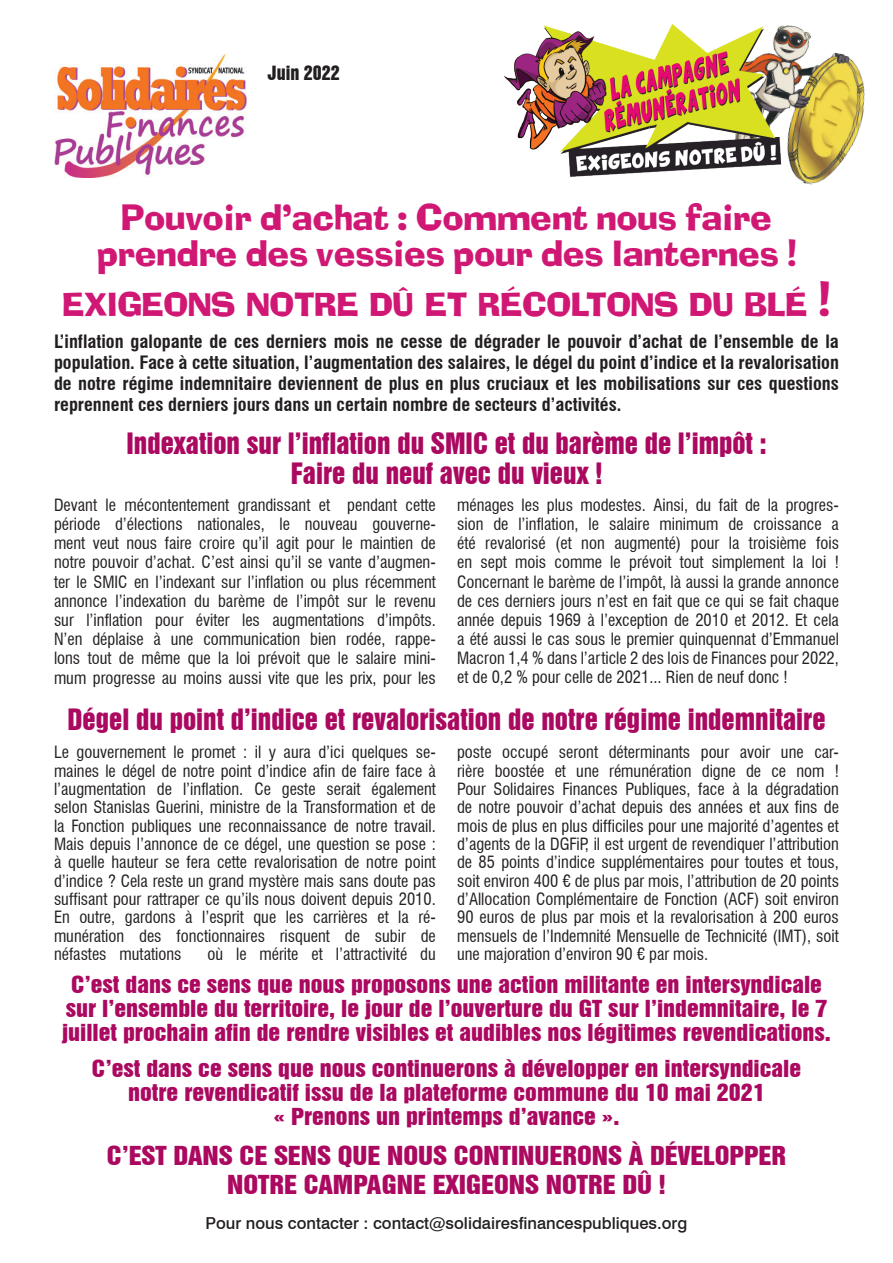
<style>
.page{position:relative;width:893px;height:1263px;background:#fff}
.page>*{position:absolute;margin:0;border:0;box-sizing:border-box;transform-origin:0 0}
.t1{font:34.5px/36px "Ad Lib";color:#d01774;text-align:center}
.t2{font:31.5px "Ad Lib";color:#d01774}
.t3{font:27px/30px "Swiss 921 BT Regular A";color:#ab0860;text-align:center}
.t4{font:24px/28.5px "Swiss 921 BT Regular A";color:#ab0860;text-align:center;scale:1.12 1}
.t5{font:21.45px/24.2px "Swiss 921 BT Regular A";color:#ab0860;text-align:center;scale:1.12 1}
.t6{font:700 condensed 18px/21px "Swiss 721 BT";color:#231f20;text-align:justify}
.t7{font:18px "Swiss 921 BT Regular A";color:#231f20}
.t8{font:condensed 16.5px/18.3px "Swiss 721 BT";color:#231f20;text-align:justify}
.t9{font:500 16.5px "Swiss 721 BT";color:#231f20}
.s1{font-size:45px}
</style>
<div class="page">
<img style="left:802px;top:30px;width:63px;height:155px">
<img style="left:54px;top:54px;width:193px;height:123px">
<img style="left:504px;top:24px;width:298px;height:157px">
<p class="t7" style="left:268px;top:61px;width:74px">Juin 2022</p>
<h1 class="t1" style="left:96px;top:200px;width:702px">Pouvoir d’achat : Comment nous faire prendre des vessies pour des lanternes !</h1>
<h2 class="t2" style="left:62px;top:286px;width:770px">EXIGEONS NOTRE DÛ ET RÉCOLTONS DU BLÉ <span class="s1">!</span></h2>
<p class="t6" style="left:54px;top:330px;width:786px">L’inflation galopante de ces derniers mois ne cesse de dégrader le pouvoir d’achat de l’ensemble de la population. Face à cette situation, l’augmentation des salaires, le dégel du point d’indice et la revalorisation de notre régime indemnitaire deviennent de plus en plus cruciaux et les mobilisations sur ces questions reprennent ces derniers jours dans un certain nombre de secteurs d’activités.</p>
<h3 class="t3" style="left:127px;top:428px;width:641px">Indexation sur l’inflation du SMIC et du barème de l’impôt :<br>Faire du neuf avec du vieux !</h3>
<p class="t8" style="left:54px;top:495px;width:383px;line-height:19.2px">Devant le mécontentement grandissant et pendant cette période d’élections nationales, le nouveau gouverne&shy;ment veut nous faire croire qu’il agit pour le maintien de notre pouvoir d’achat. C’est ainsi qu’il se vante d’augmen&shy;ter le SMIC en l’indexant sur l’inflation ou plus récemment annonce l’indexation du barème de l’impôt sur le revenu sur l’inflation pour éviter les augmentations d’impôts.<br>N’en déplaise à une communication bien rodée, rappe&shy;lons tout de même que la loi prévoit que le salaire mini&shy;mum progresse au moins aussi vite que les prix, pour les</p>
<p class="t8" style="left:457px;top:495px;width:383px;line-height:19.2px">ménages les plus modestes. Ainsi, du fait de la progres&shy;sion de l’inflation, le salaire minimum de croissance a été revalorisé (et non augmenté) pour la troisième fois en sept mois comme le prévoit tout simplement la loi !<br>Concernant le barème de l’impôt, là aussi la grande annonce de ces derniers jours n’est en fait que ce qui se fait chaque année depuis 1969 à l’exception de 2010 et 2012. Et cela a été aussi le cas sous le premier quinquennat d’Emmanuel Macron 1,4 % dans l’article 2 des lois de Finances pour 2022, et de 0,2 % pour celle de 2021... Rien de neuf donc !</p>
<h3 class="t3" style="left:68px;top:704px;width:759px">Dégel du point d’indice et revalorisation de notre régime indemnitaire</h3>
<p class="t8" style="left:54px;top:743px;width:383px">Le gouvernement le promet : il y aura d’ici quelques se&shy;maines le dégel de notre point d’indice afin de faire face à l’augmentation de l’inflation. Ce geste serait également selon Stanislas Guerini, ministre de la Transformation et de la Fonction publiques une reconnaissance de notre travail.<br>Mais depuis l’annonce de ce dégel, une question se pose : à quelle hauteur se fera cette revalorisation de notre point d’indice ? Cela reste un grand mystère mais sans doute pas suffisant pour rattraper ce qu’ils nous doivent depuis 2010.<br>En outre, gardons à l’esprit que les carrières et la ré&shy;munération des fonctionnaires risquent de subir de néfastes mutations</p>
<p class="t8" style="left:207px;top:945px;width:230px">où le mérite et l’attractivité du</p>
<p class="t8" style="left:457px;top:743px;width:383px">poste occupé seront déterminants pour avoir une car&shy;rière boostée et une rémunération digne de ce nom !<br>Pour Solidaires Finances Publiques, face à la dégradation de notre pouvoir d’achat depuis des années et aux fins de mois de plus en plus difficiles pour une majorité d’agentes et d’agents de la DGFiP, il est urgent de revendiquer l’attribution de 85 points d’indice supplémentaires pour toutes et tous, soit environ 400 € de plus par mois, l’attribution de 20 points d’Allocation Complémentaire de Fonction (ACF) soit environ 90 euros de plus par mois et la revalorisation à 200 euros mensuels de l’Indemnité Mensuelle de Technicité (IMT), soit une majoration d’environ 90 € par mois.</p>
<p class="t5" style="left:62px;top:972px;width:688px">C’est dans ce sens que nous proposons une action militante en intersyndicale sur l’ensemble du territoire, le jour de l’ouverture du GT sur l’indemnitaire, le 7 juillet prochain afin de rendre visibles et audibles nos légitimes revendications.</p>
<h3 class="t5" style="left:92px;top:1056px;width:635px">C’est dans ce sens que nous continuerons à développer en intersyndicale notre revendicatif issu de la plateforme commune du 10 mai 2021<br>« Prenons un printemps d’avance ».</h3>
<h3 class="t4" style="left:107px;top:1141px;width:608px">C’est dans ce sens que nous continuerons à développer notre campagne Exigeons notre dû !</h3>
<p class="t9" style="left:206px;top:1213px;width:483px">Pour nous contacter : contact@solidairesfinancespubliques.org</p>
</div>
